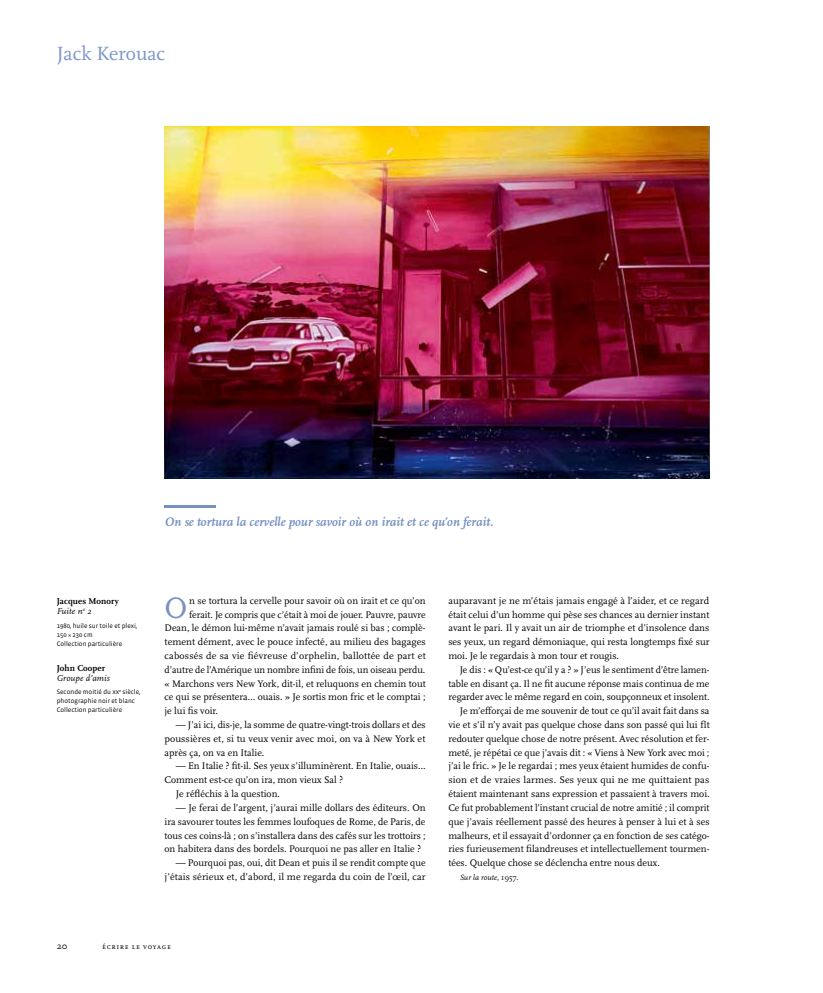
<style>
.page{position:relative;width:823px;height:993px;background:#fff}
.page>*{position:absolute;margin:0;border:0;box-sizing:border-box;transform-origin:0 0}
.t1{font:30.9px "Scala";color:#7891c3}
.t2{font:20px "Scala";color:#7c95c9}
.t3{font:italic 700 13px "Scala";color:#7891c3}
.t4{font:10px/13.8px "Scala";color:#000;text-align:justify}
.t5{font:9.5px "Scala";color:#000}
.t6{font:700 9px/10.5px "Scala";letter-spacing:.01em;color:#000}
.t7{font:italic 9px "Scala";letter-spacing:.01em;color:#000}
.t8{font:italic 8px "Scala";color:#000}
.t9{font:8px "Scala Caps";letter-spacing:.08em;color:#000}
.t10{font:6.6px/9px "Vista Sans";color:#000}
.s1{font-weight:400;font-style:italic}
.s2{font-family:"Vista Sans SC Book"}
.s3{font-style:normal}
</style>
<div class="page">
<hr style="left:164px;top:505px;width:51px;height:2px;background:#7891c3">
<img style="left:164px;top:126px;width:545px;height:353px">
<h2 class="t2" style="left:57px;top:43px;width:110px">Jack Kerouac</h2>
<h3 class="t3" style="left:164px;top:514px;width:330px">On se tortura la cervelle pour savoir où on irait et ce qu’on ferait.</h3>
<p class="t6" style="left:57px;top:595px;width:63px">Jacques Monory<br><span class="s1">Fuite n</span><sup>o</sup> <span class="s1">2</span></p>
<p class="t10" style="left:57px;top:621px;width:82px">1980, huile sur toile et plexi,<br>150 × 230 cm<br>Collection particulière</p>
<p class="t6" style="left:57px;top:662px;width:50px">John Cooper</p>
<p class="t7" style="left:57px;top:673px;width:54px">Groupe d’amis</p>
<p class="t10" style="left:57px;top:687px;width:85px">Seconde moitié du <span class="s2">xx</span><sup>e</sup> siècle, photographie noir et blanc<br>Collection particulière</p>
<h1 class="t1" style="left:164px;top:590px;width:24px">O</h1>
<p class="t4" style="left:189px;top:593px;width:238px">n se tortura la cervelle pour savoir où on irait et ce qu’on</p>
<p class="t4" style="left:189px;top:607px;width:238px">ferait. Je compris que c’était à moi de jouer. Pauvre, pauvre</p>
<p class="t4" style="left:164px;top:621px;width:262px">Dean, le démon lui-même n’avait jamais roulé si bas ; complè-</p>
<p class="t4" style="left:164px;top:635px;width:262px">tement dément, avec le pouce infecté, au milieu des bagages</p>
<p class="t4" style="left:164px;top:648px;width:262px">cabossés de sa vie fiévreuse d’orphelin, ballottée de part et</p>
<p class="t4" style="left:164px;top:662px;width:262px">d’autre de l’Amérique un nombre infini de fois, un oiseau perdu.</p>
<p class="t4" style="left:164px;top:676px;width:262px">« Marchons vers New York, dit-il, et reluquons en chemin tout</p>
<p class="t4" style="left:164px;top:690px;width:262px">ce qui se présentera… ouais. » Je sortis mon fric et le comptai ;</p>
<p class="t4" style="left:164px;top:704px;width:55px">je lui fis voir.</p>
<p class="t4" style="left:164px;top:717px;width:262px;text-indent:11px">— J’ai ici, dis-je, la somme de quatre-vingt-trois dollars et des poussières et, si tu veux venir avec moi, on va à New York et après ça, on va en Italie.</p>
<p class="t4" style="left:176px;top:759px;width:251px">— En Italie ? fit-il. Ses yeux s’illuminèrent. En Italie, ouais…</p>
<p class="t4" style="left:164px;top:773px;width:180px">Comment est-ce qu’on ira, mon vieux Sal ?</p>
<p class="t4" style="left:176px;top:786px;width:105px">Je réfléchis à la question.</p>
<p class="t4" style="left:164px;top:800px;width:262px;text-indent:11px">— Je ferai de l’argent, j’aurai mille dollars des éditeurs. On ira savourer toutes les femmes loufoques de Rome, de Paris, de tous ces coins-là ; on s’installera dans des cafés sur les trottoirs ; on habitera dans des bordels. Pourquoi ne pas aller en Italie ?</p>
<p class="t4" style="left:164px;top:855px;width:262px;text-align:right">— Pourquoi pas, oui, dit Dean et puis il se rendit compte que j’étais sérieux et, d’abord, il me regarda du coin de l’œil, car</p>
<p class="t4" style="left:448px;top:593px;width:262px">auparavant je ne m’étais jamais engagé à l’aider, et ce regard était celui d’un homme qui pèse ses chances au dernier instant avant le pari. Il y avait un air de triomphe et d’insolence dans ses yeux, un regard démoniaque, qui resta longtemps fixé sur moi. Je le regardais à mon tour et rougis.</p>
<p class="t4" style="left:459px;top:662px;width:251px">Je dis : « Qu’est-ce qu’il y a ? » J’eus le sentiment d’être lamen-</p>
<p class="t4" style="left:448px;top:676px;width:262px">table en disant ça. Il ne fit aucune réponse mais continua de me</p>
<p class="t4" style="left:448px;top:690px;width:262px">regarder avec le même regard en coin, soupçonneux et insolent.</p>
<p class="t4" style="left:459px;top:704px;width:251px">Je m’efforçai de me souvenir de tout ce qu’il avait fait dans sa</p>
<p class="t4" style="left:448px;top:717px;width:263px">vie et s’il n’y avait pas quelque chose dans son passé qui lui fît</p>
<p class="t4" style="left:448px;top:731px;width:262px">redouter quelque chose de notre présent. Avec résolution et fer-</p>
<p class="t4" style="left:448px;top:745px;width:262px">meté, je répétai ce que j’avais dit : « Viens à New York avec moi ;</p>
<p class="t4" style="left:448px;top:759px;width:262px">j’ai le fric. » Je le regardai ; mes yeux étaient humides de confu-</p>
<p class="t4" style="left:448px;top:773px;width:262px">sion et de vraies larmes. Ses yeux qui ne me quittaient pas</p>
<p class="t4" style="left:448px;top:786px;width:263px">étaient maintenant sans expression et passaient à travers moi.</p>
<p class="t4" style="left:448px;top:800px;width:262px">Ce fut probablement l’instant crucial de notre amitié ; il comprit</p>
<p class="t4" style="left:448px;top:814px;width:262px">que j’avais réellement passé des heures à penser à lui et à ses</p>
<p class="t4" style="left:448px;top:828px;width:262px">malheurs, et il essayait d’ordonner ça en fonction de ses catégo-</p>
<p class="t4" style="left:448px;top:842px;width:262px">ries furieusement filandreuses et intellectuellement tourmen-</p>
<p class="t4" style="left:448px;top:855px;width:213px">tées. Quelque chose se déclencha entre nous deux.</p>
<p class="t8" style="left:459px;top:872px;width:60px">Sur la route<span class="s3">, 1957.</span></p>
<p class="t5" style="left:57px;top:940px;width:12px">20</p>
<p class="t9" style="left:102px;top:941px;width:70px">écrire le voyage</p>
</div>
